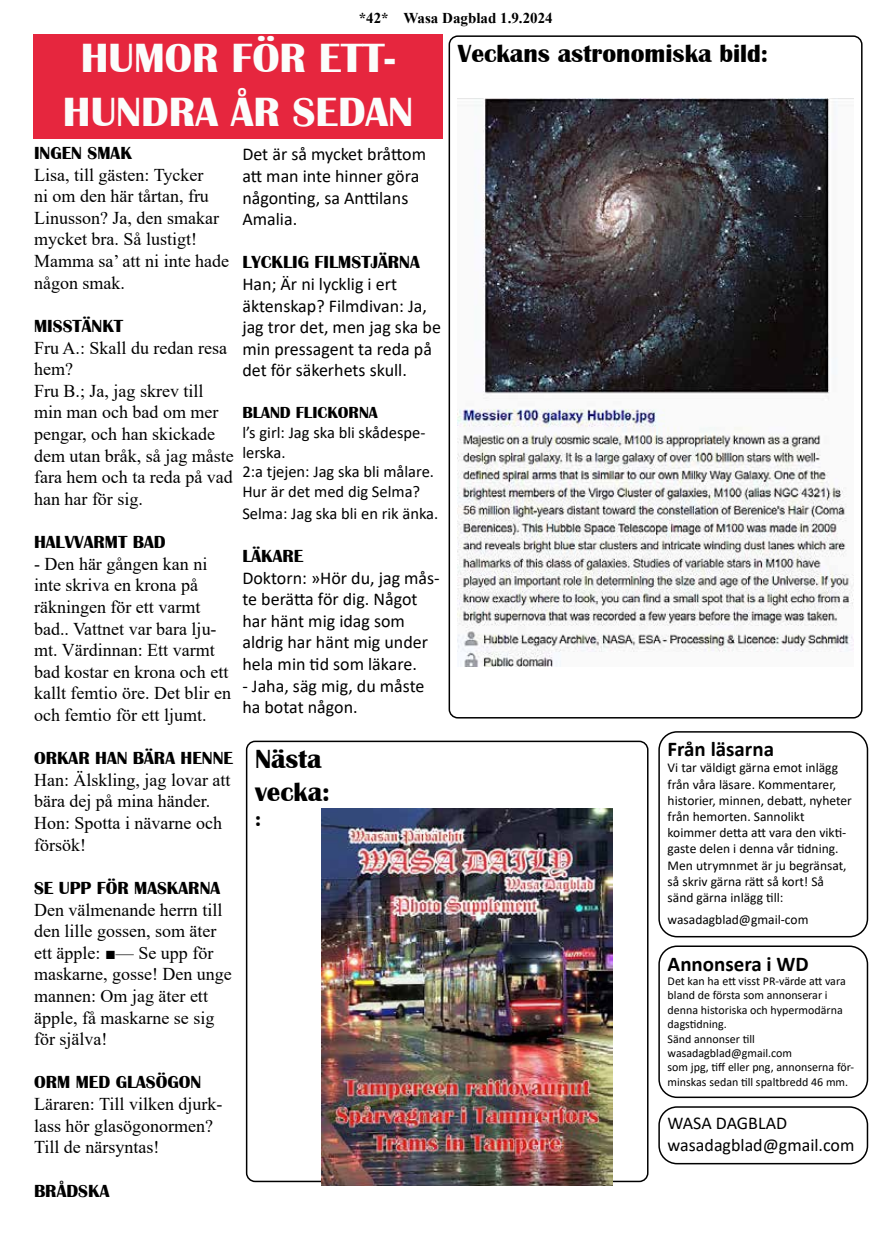
<style>
.page{position:relative;width:893px;height:1234px;background:#fff}
.page>*{position:absolute;margin:0;border:0;box-sizing:border-box;transform-origin:0 0}
.t1{font:700 42px/54px "Britannic";color:#fbfdfc;text-align:center}
.t2{font:700 27px/32.4px "Britannic";color:#000}
.t3{font:700 25.5px "Britannic";color:#000}
.t4{font:700 21px "Calibri";color:#000}
.t5{font:700 21px "Britannic";color:#000}
.t6{font:18px/21.6px "Times New Roman";color:#000}
.t7{font:18px/21.6px "Calibri";color:#000}
.t8{font:700 18px "Britannic";color:#000}
.t9{font:16.5px/19.8px "Calibri";color:#000}
.t10{font:700 16.5px "Britannic";color:#000}
.t11{font:700 15px "Times New Roman";color:#000}
.t12{font:13.5px/16.2px "Calibri";color:#000}
.t13{font:12px/14.4px "Calibri";color:#000}
</style>
<div class="page">
<div style="left:658px;top:731px;width:210px;height:206px;border:2px solid #000;border-radius:18px"></div>
<div style="left:658px;top:945px;width:210px;height:152px;border:2px solid #000;border-radius:18px"></div>
<div style="left:658px;top:1105px;width:210px;height:59px;border:2px solid #000;border-radius:18px"></div>
<div style="left:449px;top:35px;width:413px;height:683px;border:2px solid #000;border-radius:9px"></div>
<img style="left:458px;top:99px;width:395px;height:567px">
<div style="left:246px;top:740px;width:402px;height:441px;border:2px solid #000;border-radius:9px"></div>
<img style="left:322px;top:808px;width:290px;height:376px">
<div style="left:33px;top:34px;width:410px;height:104px;background:#e6263e"></div>
<p class="t11" style="left:359px;top:7px;width:195px">*42* Wasa Dagblad 1.9.2024</p>
<h1 class="t1" style="left:63px;top:31px;width:352px">HUMOR FÖR ETT-<br>HUNDRA ÅR SEDAN</h1>
<p class="t8" style="left:34px;top:143px;width:99px">INGEN SMAK</p>
<p class="t6" style="left:34px;top:163px;width:197px">Lisa, till gästen: Tycker<br>ni om den här tårtan, fru<br>Linusson? Ja, den smakar mycket bra. Så lustigt!<br>Mamma sa’ att ni inte hade någon smak.</p>
<p class="t8" style="left:34px;top:316px;width:91px">MISSTÄNKT</p>
<p class="t6" style="left:34px;top:336px;width:201px">Fru A.: Skall du redan resa hem?<br>Fru B.; Ja, jag skrev till min man och bad om mer pengar, och han skickade dem utan bråk, så jag måste fara hem och ta reda på vad han har för sig.</p>
<p class="t8" style="left:34px;top:532px;width:133px">HALVVARMT BAD</p>
<p class="t6" style="left:34px;top:552px;width:198px">- Den här gången kan ni inte skriva en krona på räkningen för ett varmt bad.. Vattnet var bara lju&shy;mt. Värdinnan: Ett varmt bad kostar en krona och ett kallt femtio öre. Det blir en och femtio för ett ljumt.</p>
<p class="t8" style="left:34px;top:748px;width:201px">ORKAR HAN BÄRA HENNE</p>
<p class="t6" style="left:34px;top:768px;width:198px">Han: Älskling, jag lovar att bära dej på mina händer.<br>Hon: Spotta i nävarne och försök!</p>
<p class="t8" style="left:34px;top:877px;width:188px">SE UPP FÖR MASKARNA</p>
<p class="t6" style="left:34px;top:897px;width:199px">Den välmenande herrn till den lille gossen, som äter ett äpple: ■— Se upp för maskarne, gosse! Den unge mannen: Om jag äter ett äpple, få maskarne se sig för själva!</p>
<p class="t8" style="left:34px;top:1072px;width:169px">ORM MED GLASÖGON</p>
<p class="t6" style="left:34px;top:1092px;width:190px">Läraren: Till vilken djurk&shy;lass hör glasögonormen?<br>Till de närsyntas!</p>
<p class="t8" style="left:34px;top:1180px;width:77px">BRÅDSKA</p>
<p class="t7" style="left:242px;top:143px;width:185px">Det är så mycket bråttom att man inte hinner göra någonting, sa Anttilans<br>Amalia.</p>
<p class="t8" style="left:242px;top:252px;width:179px">LYCKLIG FILMSTJÄRNA</p>
<p class="t7" style="left:242px;top:273px;width:200px">Han; Är ni lycklig i ert äktenskap? Filmdivan: Ja, jag tror det, men jag ska be min pressagent ta reda på det för säkerhets skull.</p>
<p class="t10" style="left:242px;top:403px;width:137px">BLAND FLICKORNA</p>
<p class="t9" style="left:242px;top:422px;width:193px">l’s girl: Jag ska bli skådespe&shy;lerska.<br>2:a tjejen: Jag ska bli målare.<br>Hur är det med dig Selma?</p>
<p class="t9" style="left:242px;top:503px;width:197px">Selma: Jag ska bli en rik änka.</p>
<p class="t8" style="left:242px;top:545px;width:63px">LÄKARE</p>
<p class="t7" style="left:242px;top:566px;width:199px">Doktorn: »Hör du, jag mås&shy;te berätta för dig. Något har hänt mig idag som aldrig har hänt mig under hela min tid som läkare.</p>
<p class="t7" style="left:242px;top:674px;width:184px">- Jaha, säg mig, du måste ha botat någon.</p>
<h2 class="t2" style="left:255px;top:743px;width:76px">Nästa vecka:</h2>
<p class="t5" style="left:255px;top:806px;width:8px">:</p>
<h3 class="t3" style="left:458px;top:39px;width:312px">Veckans astronomiska bild:</h3>
<p class="t4" style="left:668px;top:734px;width:108px">Från läsarna</p>
<p class="t12" style="left:668px;top:759px;width:186px">Vi tar väldigt gärna emot inlägg från våra läsare. Kommentarer, historier, minnen, debatt, nyheter från hemorten. Sannolikt koimmer detta att vara den vikti&shy;gaste delen i denna vår tidning.<br>Men utrymnmet är ju begränsat, så skriv gärna rätt så kort! Så sänd gärna inlägg till:</p>
<p class="t12" style="left:668px;top:910px;width:142px">wasadagblad@gmail-com</p>
<p class="t4" style="left:668px;top:948px;width:143px">Annonsera i WD</p>
<p class="t13" style="left:668px;top:973px;width:188px">Det kan ha ett visst PR-värde att vara bland de första som annonserar i denna historiska och hypermodärna dagstidning.<br>Sänd annonser till wasadagblad@gmail.com<br>som jpg, tiff eller png, annonserna för&shy;minskas sedan till spaltbredd 46 mm.</p>
<p class="t7" style="left:668px;top:1111px;width:188px">WASA DAGBLAD wasadagblad@gmail.com</p>
</div>
